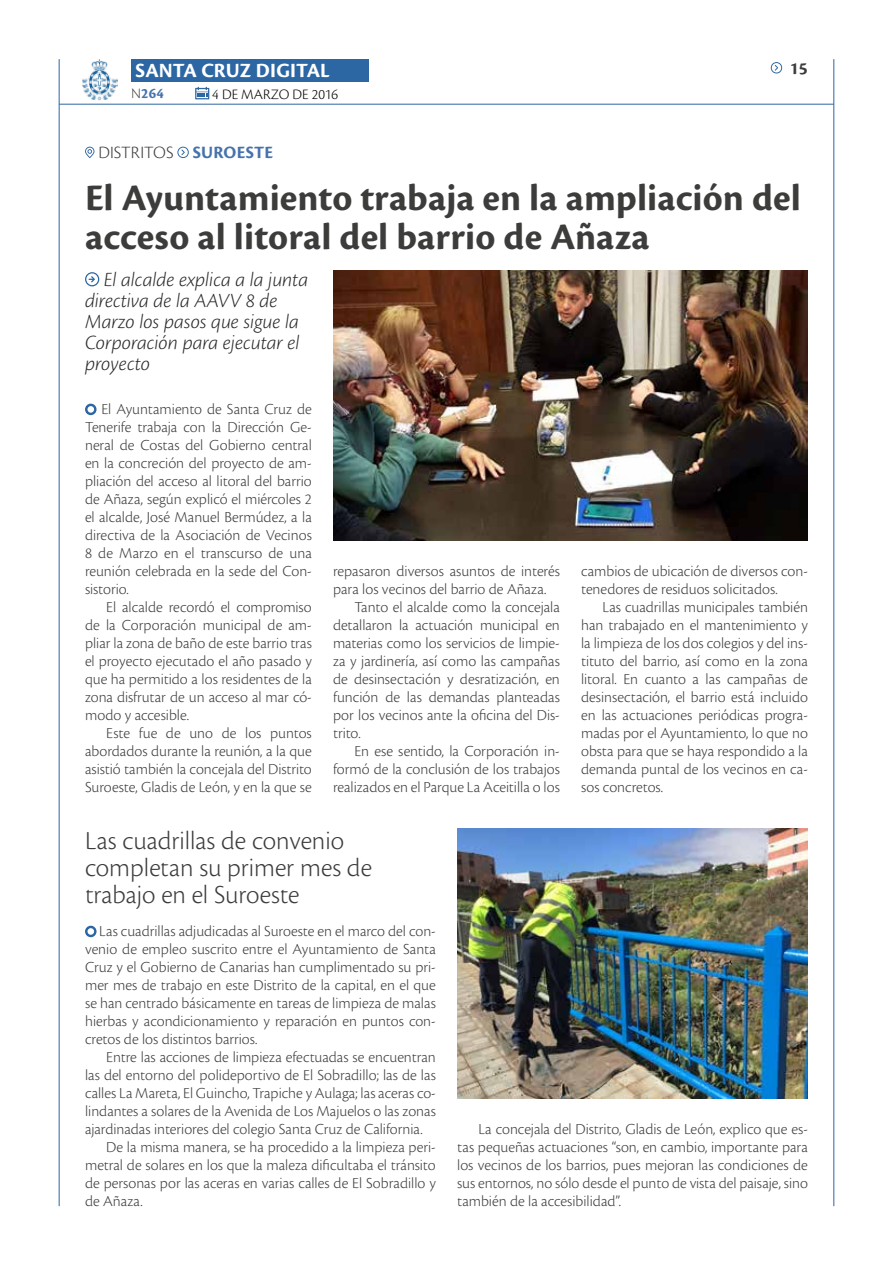
<style>
.page{position:relative;width:893px;height:1263px;background:#fff}
.page>*{position:absolute;margin:0;border:0;box-sizing:border-box;transform-origin:0 0}
.t1{font:700 39px/39px "Cronos Pro";letter-spacing:.005em;color:#3c3c3b}
.t2{font:300 27px/27px "Cronos Pro";color:#3c3c3b}
.t3{font:italic 300 21px/21px "Cronos Pro";letter-spacing:-.005em;color:#282827}
.t4{font:700 21px "Cronos Pro";letter-spacing:.005em;color:#fff}
.t5{font:300 18px "Cronos Pro";letter-spacing:.005em;color:#3c3c3b}
.t6{font:700 18px "Cronos Pro";color:#3c3c3b}
.t7{font:300 15.9px/18px "Cronos Pro";color:#3c3c3b;text-align:justify}
.t8{font:300 15px "Cronos Pro";color:#000}
.t9{font:700 15px "Cronos Pro";color:#4672ac}
.s1{font-weight:300;color:#3c3c3b}
.s2{font-weight:700;color:#4672ac}
</style>
<div class="page">
<hr style="left:59px;top:104px;width:775px;height:1px;background:#2c66a3">
<div style="left:131px;top:59px;width:238px;height:23px;background:#2c66a3"></div>
<svg style="left:195px;top:87px;width:14px;height:12px"></svg>
<img style="left:82px;top:59px;width:36px;height:42px">
<hr style="left:59px;top:59px;width:1px;height:1147px;background:#2c66a3">
<hr style="left:833px;top:59px;width:1px;height:1147px;background:#2c66a3">
<svg style="left:771px;top:62px;width:12px;height:11px"></svg>
<svg style="left:85px;top:403px;width:12px;height:13px"></svg>
<svg style="left:85px;top:147px;width:9px;height:11px"></svg>
<svg style="left:177px;top:147px;width:12px;height:11px"></svg>
<img style="left:333px;top:270px;width:475px;height:270px">
<img style="left:457px;top:828px;width:351px;height:270px">
<svg style="left:85px;top:272px;width:14px;height:14px"></svg>
<svg style="left:85px;top:925px;width:12px;height:13px"></svg>
<h3 class="t4" style="left:136px;top:59px;width:196px">SANTA CRUZ DIGITAL</h3>
<p class="t9" style="left:131px;top:85px;width:34px"><span class="s1">N</span>264</p>
<p class="t8" style="left:212px;top:86px;width:127px">4 DE MARZO DE 2016</p>
<p class="t6" style="left:790px;top:58px;width:20px">15</p>
<p class="t5" style="left:98px;top:142px;width:176px">DISTRITOS <span class="s2">SUROESTE</span></p>
<h1 class="t1" style="left:85px;top:179px;width:717px">El Ayuntamiento trabaja en la ampliación del acceso al litoral del barrio de Añaza</h1>
<h3 class="t3" style="left:85px;top:269px;width:225px;text-indent:19px">El alcalde explica a la junta directiva de la AAVV 8 de<br>Marzo los pasos que sigue la<br>Corporación para ejecutar el proyecto</h3>
<p class="t7" style="left:85px;top:400px;width:228px;text-indent:16px">El Ayuntamiento de Santa Cruz de Tenerife trabaja con la Dirección Ge&shy;neral de Costas del Gobierno central en la concreción del proyecto de am&shy;pliación del acceso al litoral del barrio de Añaza, según explicó el miércoles 2 el alcalde, José Manuel Bermúdez, a la directiva de la Asociación de Vecinos 8 de Marzo en el transcurso de una reunión celebrada en la sede del Con&shy;sistorio.</p>
<p class="t7" style="left:85px;top:598px;width:228px;text-indent:21px">El alcalde recordó el compromiso de la Corporación municipal de am&shy;pliar la zona de baño de este barrio tras el proyecto ejecutado el año pasado y que ha permitido a los residentes de la zona disfrutar de un acceso al mar có&shy;modo y accesible.</p>
<p class="t7" style="left:85px;top:724px;width:228px;text-indent:21px">Este fue de uno de los puntos abordados durante la reunión, a la que asistió también la concejala del Distrito Suroeste, Gladis de León, y en la que se</p>
<p class="t7" style="left:333px;top:562px;width:228px">repasaron diversos asuntos de interés</p>
<p class="t7" style="left:333px;top:580px;width:215px">para los vecinos del barrio de Añaza.</p>
<p class="t7" style="left:354px;top:598px;width:207px">Tanto el alcalde como la concejala</p>
<p class="t7" style="left:333px;top:616px;width:228px">detallaron la actuación municipal en</p>
<p class="t7" style="left:333px;top:634px;width:228px">materias como los servicios de limpie-</p>
<p class="t7" style="left:333px;top:652px;width:228px">za y jardinería, así como las campañas</p>
<p class="t7" style="left:333px;top:670px;width:228px">de desinsectación y desratización, en</p>
<p class="t7" style="left:333px;top:688px;width:228px">función de las demandas planteadas</p>
<p class="t7" style="left:333px;top:706px;width:228px">por los vecinos ante la oficina del Dis-</p>
<p class="t7" style="left:333px;top:724px;width:29px">trito.</p>
<p class="t7" style="left:354px;top:742px;width:207px">En ese sentido, la Corporación in-</p>
<p class="t7" style="left:333px;top:760px;width:228px">formó de la conclusión de los trabajos</p>
<p class="t7" style="left:333px;top:778px;width:228px">realizados en el Parque La Aceitilla o los</p>
<p class="t7" style="left:581px;top:562px;width:228px">cambios de ubicación de diversos con&shy;tenedores de residuos solicitados.</p>
<p class="t7" style="left:581px;top:598px;width:228px;text-indent:21px">Las cuadrillas municipales también han trabajado en el mantenimiento y la limpieza de los dos colegios y del ins&shy;tituto del barrio, así como en la zona litoral. En cuanto a las campañas de desinsectación, el barrio está incluido en las actuaciones periódicas progra&shy;madas por el Ayuntamiento, lo que no obsta para que se haya respondido a la demanda puntal de los vecinos en ca&shy;sos concretos.</p>
<h2 class="t2" style="left:85px;top:827px;width:288px">Las cuadrillas de convenio completan su primer mes de trabajo en el Suroeste</h2>
<p class="t7" style="left:85px;top:922px;width:352px;text-indent:14px">Las cuadrillas adjudicadas al Suroeste en el marco del con&shy;venio de empleo suscrito entre el Ayuntamiento de Santa Cruz y el Gobierno de Canarias han cumplimentado su pri&shy;mer mes de trabajo en este Distrito de la capital, en el que se han centrado básicamente en tareas de limpieza de malas hierbas y acondicionamiento y reparación en puntos con&shy;cretos de los distintos barrios.</p>
<p class="t7" style="left:106px;top:1048px;width:331px">Entre las acciones de limpieza efectuadas se encuentran</p>
<p class="t7" style="left:85px;top:1066px;width:352px">las del entorno del polideportivo de El Sobradillo; las de las</p>
<p class="t7" style="left:85px;top:1084px;width:352px">calles La Mareta, El Guincho, Trapiche y Aulaga; las aceras co-</p>
<p class="t7" style="left:85px;top:1102px;width:352px">lindantes a solares de la Avenida de Los Majuelos o las zonas</p>
<p class="t7" style="left:85px;top:1120px;width:339px">ajardinadas interiores del colegio Santa Cruz de California.</p>
<p class="t7" style="left:106px;top:1138px;width:331px">De la misma manera, se ha procedido a la limpieza peri-</p>
<p class="t7" style="left:85px;top:1156px;width:352px">metral de solares en los que la maleza dificultaba el tránsito</p>
<p class="t7" style="left:85px;top:1174px;width:352px">de personas por las aceras en varias calles de El Sobradillo y</p>
<p class="t7" style="left:85px;top:1192px;width:59px">de Añaza.</p>
<p class="t7" style="left:457px;top:1120px;width:352px;text-indent:21px">La concejala del Distrito, Gladis de León, explico que es&shy;tas pequeñas actuaciones “son, en cambio, importante para los vecinos de los barrios, pues mejoran las condiciones de sus entornos, no sólo desde el punto de vista del paisaje, sino también de la accesibilidad”.</p>
</div>
